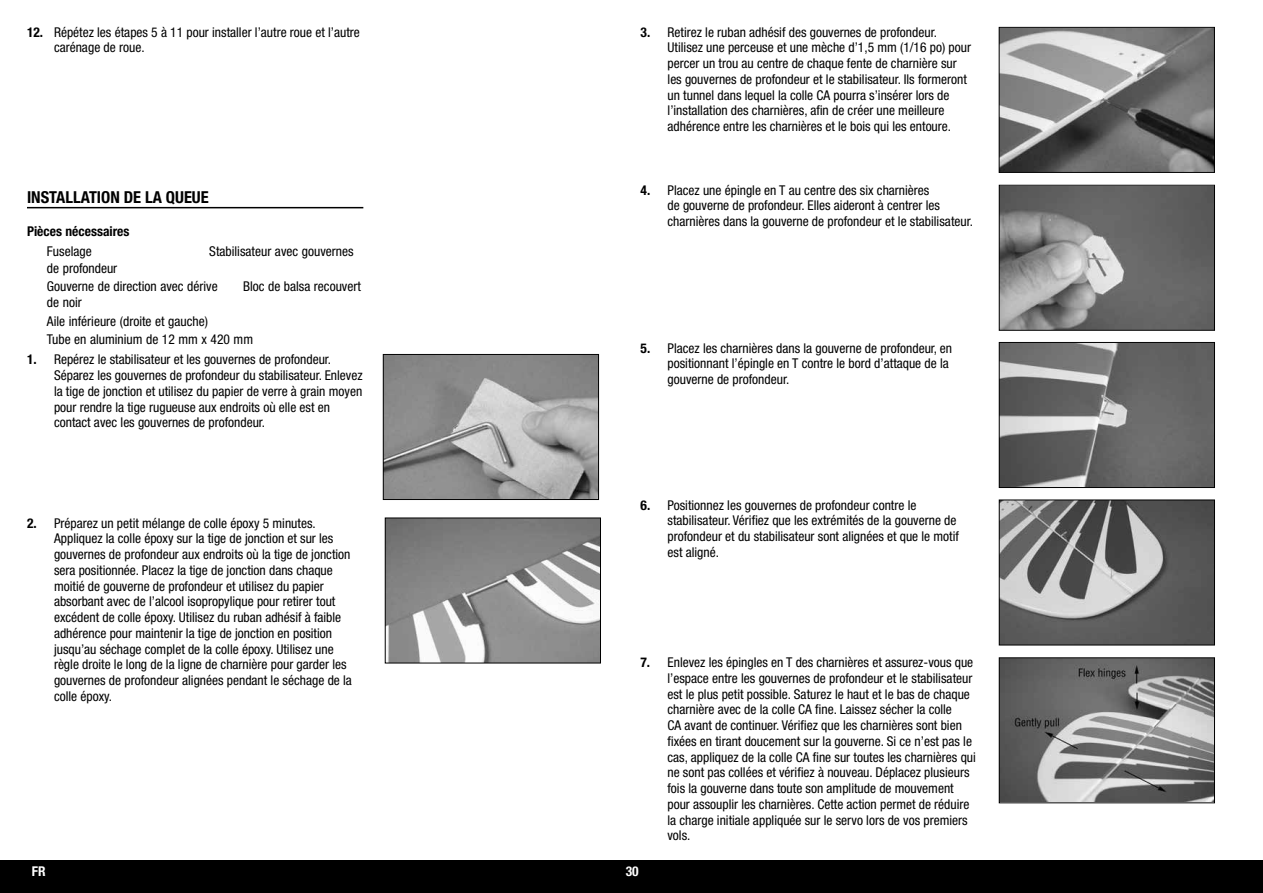
<style>
.page{position:relative;width:1263px;height:893px;background:#fff}
.page>*{position:absolute;margin:0;border:0;box-sizing:border-box;transform-origin:0 0}
.t1{font:700 condensed 16.5px "Helvetica Neue LT Std";color:#000}
.t2{font:condensed 13.5px/15.8px "Helvetica Neue LT Std";color:#000}
.t3{font:700 condensed 13.5px "Helvetica Neue LT Std";color:#000}
.t4{font:700 condensed 13.5px "Helvetica Neue LT Std";color:#fff}
.s1{font-weight:700}
</style>
<div class="page">
<hr style="left:27px;top:207px;width:336px;height:1px;background:#000">
<div style="left:0;top:860px;width:1263px;height:33px;background:#000"></div>
<img style="left:1001px;top:29px;width:212px;height:142px">
<div style="left:999px;top:27px;width:216px;height:146px;border:1px solid #000"></div>
<img style="left:1001px;top:187px;width:212px;height:142px">
<div style="left:999px;top:185px;width:216px;height:146px;border:1px solid #000"></div>
<img style="left:385px;top:356px;width:212px;height:142px">
<div style="left:383px;top:354px;width:216px;height:146px;border:1px solid #000"></div>
<img style="left:1001px;top:344px;width:212px;height:142px">
<div style="left:999px;top:342px;width:216px;height:146px;border:1px solid #000"></div>
<img style="left:1001px;top:502px;width:212px;height:141px">
<div style="left:999px;top:500px;width:216px;height:145px;border:1px solid #000"></div>
<img style="left:387px;top:520px;width:212px;height:141px">
<div style="left:385px;top:518px;width:216px;height:145px;border:1px solid #000"></div>
<img style="left:1001px;top:659px;width:212px;height:142px">
<div style="left:999px;top:657px;width:216px;height:146px;border:1px solid #000"></div>
<p class="t2" style="left:54px;top:24px;width:307px;text-indent:-27px"><span class="s1">12.</span> Répétez les étapes 5 à 11 pour installer l’autre roue et l’autre carénage de roue.</p>
<p class="t1" style="left:27px;top:187px;width:183px">INSTALLATION DE LA QUEUE</p>
<p class="t3" style="left:27px;top:223px;width:104px">Pièces nécessaires</p>
<p class="t2" style="left:47px;top:244px;width:46px">Fuselage</p>
<p class="t2" style="left:209px;top:244px;width:146px">Stabilisateur avec gouvernes</p>
<p class="t2" style="left:47px;top:258px;width:172px;line-height:18.6px">de profondeur<br>Gouverne de direction avec dérive</p>
<p class="t2" style="left:243px;top:278px;width:119px">Bloc de balsa recouvert</p>
<p class="t2" style="left:47px;top:293px;width:208px;line-height:18.6px">de noir<br>Aile inférieure (droite et gauche)<br>Tube en aluminium de 12 mm x 420 mm</p>
<p class="t2" style="left:54px;top:352px;width:310px;text-indent:-27px"><span class="s1">1.</span> Repérez le stabilisateur et les gouvernes de profondeur.<br>Séparez les gouvernes de profondeur du stabilisateur. Enlevez la tige de jonction et utilisez du papier de verre à grain moyen pour rendre la tige rugueuse aux endroits où elle est en contact avec les gouvernes de profondeur.</p>
<p class="t2" style="left:54px;top:515px;width:299px;text-indent:-27px"><span class="s1">2.</span> Préparez un petit mélange de colle époxy 5 minutes.<br>Appliquez la colle époxy sur la tige de jonction et sur les gouvernes de profondeur aux endroits où la tige de jonction sera positionnée. Placez la tige de jonction dans chaque moitié de gouverne de profondeur et utilisez du papier absorbant avec de l’alcool isopropylique pour retirer tout excédent de colle époxy. Utilisez du ruban adhésif à faible adhérence pour maintenir la tige de jonction en position jusqu’au séchage complet de la colle époxy. Utilisez une règle droite le long de la ligne de charnière pour garder les gouvernes de profondeur alignées pendant le séchage de la colle époxy.</p>
<p class="t2" style="left:667px;top:24px;width:305px;text-indent:-27px"><span class="s1">3.</span> Retirez le ruban adhésif des gouvernes de profondeur.<br>Utilisez une perceuse et une mèche d’1,5 mm (1/16 po) pour percer un trou au centre de chaque fente de charnière sur les gouvernes de profondeur et le stabilisateur. Ils formeront un tunnel dans lequel la colle CA pourra s’insérer lors de l’installation des charnières, afin de créer une meilleure adhérence entre les charnières et le bois qui les entoure.</p>
<p class="t2" style="left:667px;top:182px;width:307px;text-indent:-27px"><span class="s1">4.</span> Placez une épingle en T au centre des six charnières<br>de gouverne de profondeur. Elles aideront à centrer les charnières dans la gouverne de profondeur et le stabilisateur.</p>
<p class="t2" style="left:667px;top:340px;width:286px;text-indent:-27px"><span class="s1">5.</span> Placez les charnières dans la gouverne de profondeur, en positionnant l’épingle en T contre le bord d’attaque de la gouverne de profondeur.</p>
<p class="t2" style="left:667px;top:497px;width:293px;text-indent:-27px"><span class="s1">6.</span> Positionnez les gouvernes de profondeur contre le stabilisateur. Vérifiez que les extrémités de la gouverne de profondeur et du stabilisateur sont alignées et que le motif est aligné.</p>
<p class="t2" style="left:667px;top:654px;width:310px;text-indent:-27px"><span class="s1">7.</span> Enlevez les épingles en T des charnières et assurez-vous que l’espace entre les gouvernes de profondeur et le stabilisateur est le plus petit possible. Saturez le haut et le bas de chaque charnière avec de la colle CA fine. Laissez sécher la colle<br>CA avant de continuer. Vérifiez que les charnières sont bien fixées en tirant doucement sur la gouverne. Si ce n’est pas le cas, appliquez de la colle CA fine sur toutes les charnières qui ne sont pas collées et vérifiez à nouveau. Déplacez plusieurs fois la gouverne dans toute son amplitude de mouvement pour assouplir les charnières. Cette action permet de réduire la charge initiale appliquée sur le servo lors de vos premiers vols.</p>
<p class="t4" style="left:32px;top:862px;width:15px">FR</p>
<p class="t4" style="left:626px;top:862px;width:14px">30</p>
</div>
